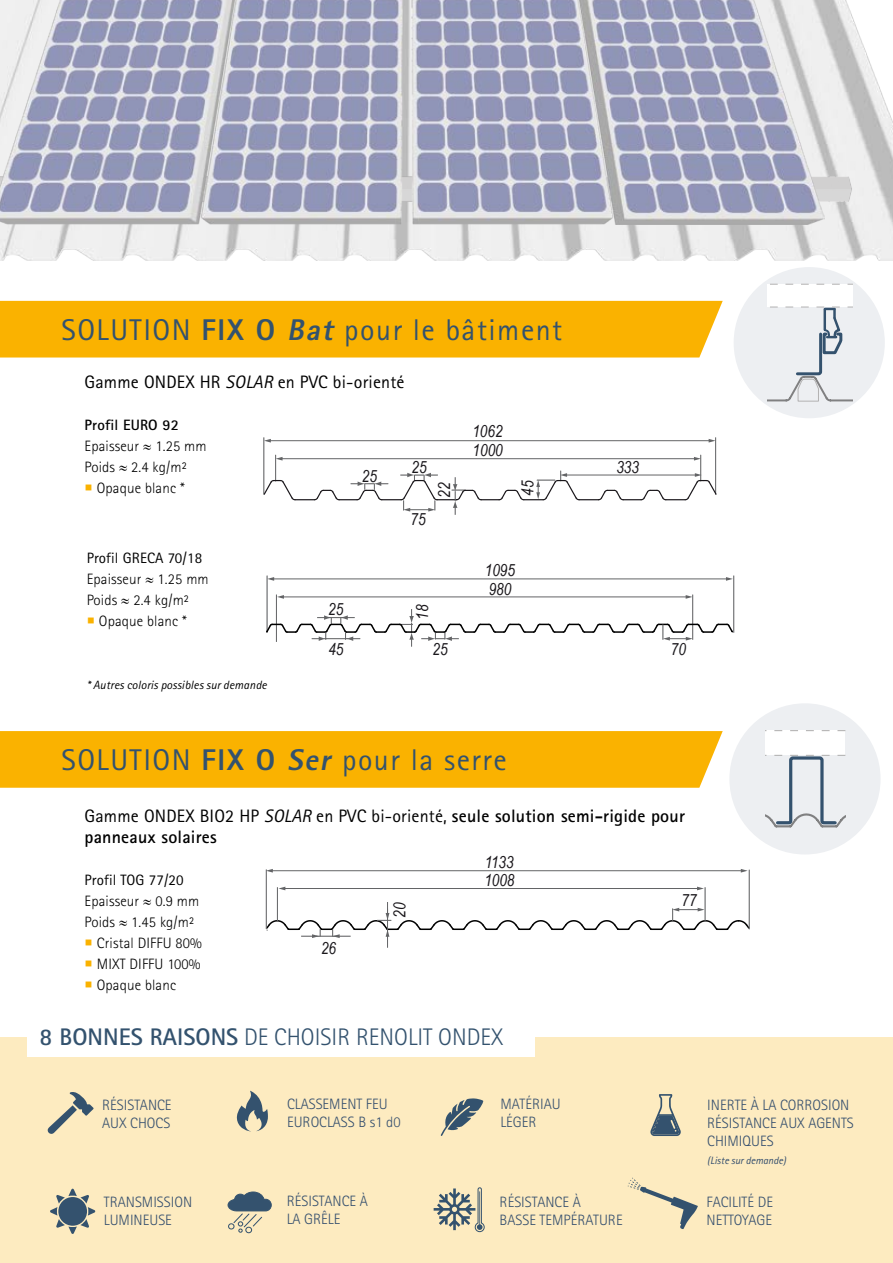
<style>
.page{position:relative;width:893px;height:1263px;background:#fff}
.page>*{position:absolute;margin:0;border:0;box-sizing:border-box;transform-origin:0 0}
.t1{font:30px "Rotis Sans Serif Std";letter-spacing:.05em;color:#33526e}
.t2{font:300 24px "Rotis Sans Serif Std";color:#33526e}
.t3{font:700 18px/21px "Rotis Sans Serif Std";letter-spacing:.01em;color:#000}
.t4{font:18px "Rotis Sans Serif Std";letter-spacing:.01em;color:#000}
.t5{font:italic 16.5px/19px "Arial Narrow";color:#1a171b}
.t6{font:italic 16.5px "Arial Narrow";color:#1a181c}
.t7{font:300 15px/21px "Rotis Sans Serif Std";letter-spacing:.01em;color:#000}
.t8{font:300 15px/18px "Rotis Sans Serif Std";color:#354f6e}
.t9{font:italic 12px "Rotis Sans Serif Std";letter-spacing:.01em;color:#000}
.t10{font:italic 10.5px "Rotis Sans Serif Std";color:#354f6e}
.s1{font-weight:800}
.s2{font-weight:800;font-style:italic}
.s3{font-style:italic}
.s4{font-weight:700}
.s5{color:#fab200}
.s6{font-weight:400}
.s7{font-weight:400;font-style:italic}
</style>
<div class="page">
<div style="left:0;top:1037px;width:893px;height:226px;background:#fdebc0"></div>
<img style="left:0;top:0;width:893px;height:260px">
<img style="left:825px;top:176px;width:35px;height:25px">
<img style="left:0;top:0;width:825px;height:225px">
<div style="left:0;top:301px;width:723px;height:56px;background:#fab200"></div>
<div style="left:0;top:731px;width:723px;height:57px;background:#fab200"></div>
<div style="left:27px;top:1018px;width:508px;height:38px;background:#fff"></div>
<div style="left:734px;top:267px;width:151px;height:151px;background:#edeff2;border-radius:50%"></div>
<hr style="left:267px;top:576px;width:1px;height:57px;background:#636466">
<hr style="left:273px;top:579px;width:454px;height:1px;background:#636466">
<svg style="left:267px;top:577px;width:7px;height:4px"></svg>
<svg style="left:726px;top:577px;width:7px;height:4px"></svg>
<hr style="left:283px;top:597px;width:404px;height:1px;background:#636466">
<svg style="left:277px;top:595px;width:7px;height:4px"></svg>
<svg style="left:686px;top:595px;width:6px;height:4px"></svg>
<hr style="left:692px;top:595px;width:1px;height:45px;background:#636466">
<hr style="left:733px;top:576px;width:1px;height:57px;background:#636466">
<hr style="left:276px;top:595px;width:1px;height:47px;background:#636466">
<svg style="left:266px;top:609px;width:468px;height:38px"></svg>
<hr style="left:272px;top:870px;width:470px;height:1px;background:#636466">
<svg style="left:267px;top:869px;width:6px;height:3px"></svg>
<svg style="left:741px;top:869px;width:7px;height:3px"></svg>
<hr style="left:284px;top:888px;width:414px;height:1px;background:#636466">
<svg style="left:278px;top:887px;width:7px;height:3px"></svg>
<svg style="left:697px;top:887px;width:7px;height:3px"></svg>
<hr style="left:705px;top:887px;width:1px;height:34px;background:#636466">
<hr style="left:749px;top:870px;width:1px;height:59px;background:#636466">
<hr style="left:266px;top:869px;width:1px;height:60px;background:#636466">
<hr style="left:277px;top:887px;width:1px;height:34px;background:#636466">
<svg style="left:266px;top:902px;width:484px;height:46px"></svg>
<hr style="left:264px;top:437px;width:1px;height:57px;background:#636466">
<hr style="left:270px;top:440px;width:440px;height:1px;background:#636466">
<svg style="left:264px;top:439px;width:7px;height:4px"></svg>
<svg style="left:709px;top:439px;width:6px;height:4px"></svg>
<hr style="left:715px;top:437px;width:1px;height:57px;background:#636466">
<svg style="left:264px;top:455px;width:453px;height:60px"></svg>
<svg style="left:434px;top:1187px;width:51px;height:45px"></svg>
<hr style="left:479px;top:1191px;width:1px;height:34px;background:#34526e">
<svg style="left:48px;top:1092px;width:46px;height:42px"></svg>
<svg style="left:237px;top:1091px;width:31px;height:40px"></svg>
<svg style="left:650px;top:1094px;width:31px;height:42px"></svg>
<svg style="left:441px;top:1098px;width:42px;height:38px"></svg>
<svg style="left:627px;top:1177px;width:71px;height:52px"></svg>
<svg style="left:50px;top:1189px;width:45px;height:45px"></svg>
<svg style="left:228px;top:1191px;width:44px;height:42px"></svg>
<div style="left:729px;top:703px;width:151px;height:151px;background:#edeff2;border-radius:50%"></div>
<div style="left:766px;top:731px;width:79px;height:24px;background:#fff"></div>
<svg style="left:766px;top:730px;width:79px;height:1px"></svg>
<svg style="left:766px;top:755px;width:79px;height:72px"></svg>
<div style="left:767px;top:284px;width:86px;height:23px;background:#fff"></div>
<svg style="left:770px;top:284px;width:83px;height:1px"></svg>
<svg style="left:767px;top:306px;width:86px;height:96px"></svg>
<h1 class="t1" style="left:61px;top:312px;width:502px">SOLUTION <span class="s1">FIX O</span> <span class="s2">Bat</span> pour le bâtiment</h1>
<p class="t4" style="left:85px;top:371px;width:321px">Gamme ONDEX HR <span class="s3">SOLAR</span> en PVC bi-orienté</p>
<p class="t7" style="left:85px;top:414px;width:124px"><span class="s4">Profil EURO 92<br></span>Epaisseur ≈ 1.25 mm<br>Poids ≈ 2.4 kg/m²</p>
<p class="t7" style="left:85px;top:477px;width:102px"><span class="s5">○</span> Opaque blanc *</p>
<p class="t6" style="left:362px;top:464px;width:17px">25</p>
<p class="t6" style="left:412px;top:455px;width:17px">25</p>
<p class="t6" style="left:411px;top:508px;width:17px">75</p>
<p class="t5" style="left:472px;top:422px;width:32px">1062<br>1000</p>
<p class="t5" style="left:435px;top:498px;width:17px;rotate:-90deg">22</p>
<p class="t5" style="left:518px;top:496px;width:17px;rotate:-90deg">45</p>
<p class="t7" style="left:87px;top:547px;width:124px"><span class="s6">Profil GRECA 70/18<br></span>Epaisseur ≈ 1.25 mm<br>Poids ≈ 2.4 kg/m²</p>
<p class="t7" style="left:87px;top:610px;width:102px"><span class="s5">○</span> Opaque blanc *</p>
<p class="t6" style="left:328px;top:598px;width:17px">25</p>
<p class="t5" style="left:413px;top:620px;width:17px;rotate:-90deg">18</p>
<p class="t5" style="left:485px;top:560px;width:32px">1095<br>980</p>
<p class="t5" style="left:616px;top:457px;width:24px">333</p>
<p class="t9" style="left:87px;top:677px;width:182px">* Autres coloris possibles sur demande</p>
<p class="t6" style="left:432px;top:637px;width:17px">25</p>
<p class="t6" style="left:328px;top:637px;width:17px">45</p>
<p class="t6" style="left:671px;top:637px;width:17px">70</p>
<h1 class="t1" style="left:61px;top:742px;width:447px">SOLUTION <span class="s1">FIX O</span> <span class="s2">Ser</span> pour la serre</h1>
<p class="t3" style="left:85px;top:805px;width:602px"><span class="s6">Gamme ONDEX BIO2 HP</span> <span class="s7">SOLAR</span> <span class="s6">en PVC bi-orienté,</span> seule solution semi-rigide pour panneaux solaires</p>
<p class="t7" style="left:85px;top:869px;width:116px"><span class="s6">Profil TOG 77/20<br></span>Epaisseur ≈ 0.9 mm<br>Poids ≈ 1.45 kg/m²</p>
<p class="t7" style="left:85px;top:932px;width:119px"><span class="s5">○</span> Cristal DIFFU 80%</p>
<p class="t7" style="left:85px;top:953px;width:117px"><span class="s5">○</span> MIXT DIFFU 100%</p>
<p class="t7" style="left:85px;top:974px;width:93px"><span class="s5">○</span> Opaque blanc</p>
<h2 class="t2" style="left:40px;top:1023px;width:465px"><span class="s4">8 BONNES RAISONS</span> DE CHOISIR RENOLIT ONDEX</h2>
<p class="t5" style="left:484px;top:853px;width:32px;line-height:17.7px">1133<br>1008</p>
<p class="t5" style="left:682px;top:890px;width:17px">77</p>
<p class="t5" style="left:390px;top:918px;width:17px;rotate:-90deg">20</p>
<p class="t6" style="left:321px;top:937px;width:17px">26</p>
<p class="t8" style="left:102px;top:1096px;width:71px">RÉSISTANCE<br>AUX CHOCS</p>
<p class="t8" style="left:104px;top:1193px;width:90px">TRANSMISSION<br>LUMINEUSE</p>
<p class="t8" style="left:287px;top:1094px;width:115px">CLASSEMENT FEU<br>EUROCLASS B s1 d0</p>
<p class="t8" style="left:287px;top:1192px;width:83px">RÉSISTANCE À<br>LA GRÊLE</p>
<p class="t8" style="left:500px;top:1094px;width:62px">MATÉRIAU<br>LÉGER</p>
<p class="t8" style="left:500px;top:1193px;width:125px">RÉSISTANCE À<br>BASSE TEMPÉRATURE</p>
<p class="t8" style="left:707px;top:1096px;width:148px">INERTE À LA CORROSION<br>RÉSISTANCE AUX AGENTS<br>CHIMIQUES</p>
<p class="t10" style="left:707px;top:1154px;width:80px">(Liste sur demande)</p>
<p class="t8" style="left:707px;top:1193px;width:68px">FACILITÉ DE<br>NETTOYAGE</p>
</div>
